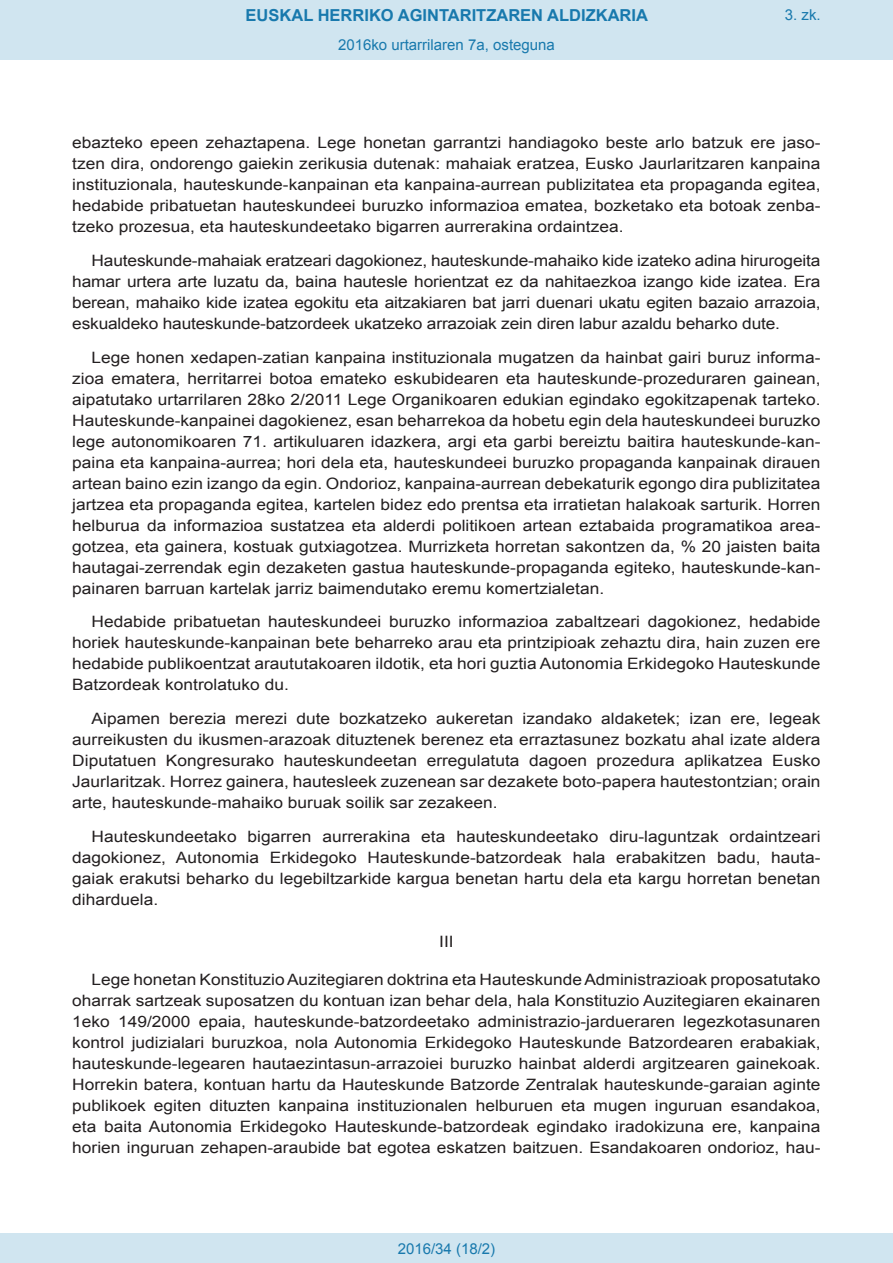
<style>
.page{position:relative;width:893px;height:1263px;background:#fff}
.page>*{position:absolute;margin:0;border:0;box-sizing:border-box;transform-origin:0 0}
.t1{font:700 16.5px "Arial";color:#1879ad}
.BOPVDetalle{font:15.6px/21px "Arial";color:#231f20;text-align:justify;scale:1.11 1}
.BOPVClave{font:15.6px "Arial";color:#231f20;scale:1.11 1}
.Paginacion_Centro{font:15px "Arial";color:#1879ad}
</style>
<div class="page">
<div style="left:0;top:0;width:893px;height:60px;background:#d0e5f0"></div>
<div style="left:0;top:1233px;width:893px;height:30px;background:#d0e5f0"></div>
<p class="t1" style="left:246px;top:4px;width:404px">EUSKAL HERRIKO AGINTARITZAREN ALDIZKARIA</p>
<p class="Paginacion_Centro" style="left:338px;top:35px;width:218px">2016ko urtarrilaren 7a, osteguna</p>
<p class="Paginacion_Centro" style="left:785px;top:5px;width:37px">3. zk.</p>
<p class="BOPVDetalle" style="left:72px;top:132px;width:676px">ebazteko epeen zehaztapena. Lege honetan garrantzi handiagoko beste arlo batzuk ere jaso&shy;tzen dira, ondorengo gaiekin zerikusia dutenak: mahaiak eratzea, Eusko Jaurlaritzaren kanpaina instituzionala, hauteskunde-kanpainan eta kanpaina-aurrean publizitatea eta propaganda egitea, hedabide pribatuetan hauteskundeei buruzko informazioa ematea, bozketako eta botoak zenba&shy;tzeko prozesua, eta hauteskundeetako bigarren aurrerakina ordaintzea.</p>
<p class="BOPVDetalle" style="left:72px;top:250px;width:676px;text-indent:19px">Hauteskunde-mahaiak eratzeari dagokionez, hauteskunde-mahaiko kide izateko adina hirurogeita hamar urtera arte luzatu da, baina hautesle horientzat ez da nahitaezkoa izango kide izatea. Era berean, mahaiko kide izatea egokitu eta aitzakiaren bat jarri duenari ukatu egiten bazaio arrazoia, eskualdeko hauteskunde-batzordeek ukatzeko arrazoiak zein diren labur azaldu beharko dute.</p>
<p class="BOPVDetalle" style="left:72px;top:347px;width:676px;text-indent:19px">Lege honen xedapen-zatian kanpaina instituzionala mugatzen da hainbat gairi buruz informa&shy;zioa ematera, herritarrei botoa emateko eskubidearen eta hauteskunde-prozeduraren gainean, aipatutako urtarrilaren 28ko 2/2011 Lege Organikoaren edukian egindako egokitzapenak tarteko.<br>Hauteskunde-kanpainei dagokienez, esan beharrekoa da hobetu egin dela hauteskundeei buruzko lege autonomikoaren 71. artikuluaren idazkera, argi eta garbi bereiztu baitira hauteskunde-kan&shy;paina eta kanpaina-aurrea; hori dela eta, hauteskundeei buruzko propaganda kanpainak dirauen artean baino ezin izango da egin. Ondorioz, kanpaina-aurrean debekaturik egongo dira publizitatea jartzea eta propaganda egitea, kartelen bidez edo prentsa eta irratietan halakoak sarturik. Horren helburua da informazioa sustatzea eta alderdi politikoen artean eztabaida programatikoa area&shy;gotzea, eta gainera, kostuak gutxiagotzea. Murrizketa horretan sakontzen da, % 20 jaisten baita hautagai-zerrendak egin dezaketen gastua hauteskunde-propaganda egiteko, hauteskunde-kan&shy;painaren barruan kartelak jarriz baimendutako eremu komertzialetan.</p>
<p class="BOPVDetalle" style="left:72px;top:612px;width:676px;text-indent:19px">Hedabide pribatuetan hauteskundeei buruzko informazioa zabaltzeari dagokionez, hedabide horiek hauteskunde-kanpainan bete beharreko arau eta printzipioak zehaztu dira, hain zuzen ere hedabide publikoentzat araututakoaren ildotik, eta hori guztia Autonomia Erkidegoko Hauteskunde Batzordeak kontrolatuko du.</p>
<p class="BOPVDetalle" style="left:72px;top:708px;width:676px;text-indent:19px">Aipamen berezia merezi dute bozkatzeko aukeretan izandako aldaketek; izan ere, legeak aurreikusten du ikusmen-arazoak dituztenek berenez eta erraztasunez bozkatu ahal izate aldera Diputatuen Kongresurako hauteskundeetan erregulatuta dagoen prozedura aplikatzea Eusko Jaurlaritzak. Horrez gainera, hautesleek zuzenean sar dezakete boto-papera hautestontzian; orain arte, hauteskunde-mahaiko buruak soilik sar zezakeen.</p>
<p class="BOPVDetalle" style="left:72px;top:826px;width:676px;text-indent:19px">Hauteskundeetako bigarren aurrerakina eta hauteskundeetako diru-laguntzak ordaintzeari dagokionez, Autonomia Erkidegoko Hauteskunde-batzordeak hala erabakitzen badu, hauta&shy;gaiak erakutsi beharko du legebiltzarkide kargua benetan hartu dela eta kargu horretan benetan diharduela.</p>
<p class="BOPVClave" style="left:439px;top:931px;width:15px">III</p>
<p class="BOPVDetalle" style="left:72px;top:969px;width:676px;text-indent:19px">Lege honetan Konstituzio Auzitegiaren doktrina eta Hauteskunde Administrazioak proposatutako oharrak sartzeak suposatzen du kontuan izan behar dela, hala Konstituzio Auzitegiaren ekainaren 1eko 149/2000 epaia, hauteskunde-batzordeetako administrazio-jardueraren legezkotasunaren kontrol judizialari buruzkoa, nola Autonomia Erkidegoko Hauteskunde Batzordearen erabakiak, hauteskunde-legearen hautaezintasun-arrazoiei buruzko hainbat alderdi argitzearen gainekoak.<br>Horrekin batera, kontuan hartu da Hauteskunde Batzorde Zentralak hauteskunde-garaian aginte publikoek egiten dituzten kanpaina instituzionalen helburuen eta mugen inguruan esandakoa, eta baita Autonomia Erkidegoko Hauteskunde-batzordeak egindako iradokizuna ere, kanpaina horien inguruan zehapen-araubide bat egotea eskatzen baitzuen. Esandakoaren ondorioz, hau-</p>
<p class="Paginacion_Centro" style="left:398px;top:1238px;width:99px">2016/34 (18/2)</p>
</div>
